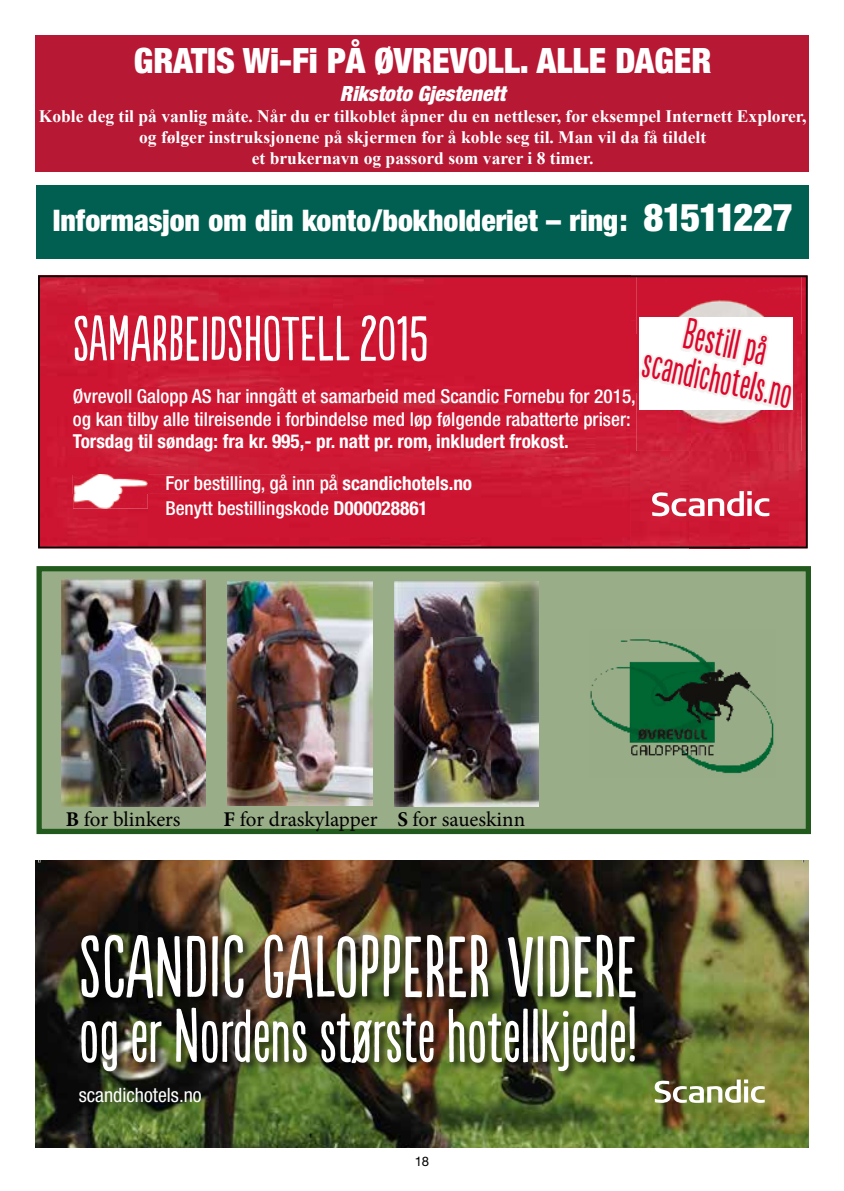
<style>
.page{position:relative;width:844px;height:1191px;background:#fff}
.page>*{position:absolute;margin:0;border:0;box-sizing:border-box;transform-origin:0 0}
.t1{font:81.73px "Populaire For Scandic";color:#fff}
.t2{font:73.33px "Populaire For Scandic";color:#fff}
.t3{font:59.5px "Populaire For Scandic";color:#fff}
.t4{font:40.25px/36.8px "Populaire For Scandic";color:#dd052b;text-align:center}
.t5{font:900 condensed 35px "Helvetica Neue";color:#fff}
.t6{font:900 condensed 29.75px "Helvetica Neue";color:#fff}
.t7{font:21px "Minion Pro";color:#000}
.t8{font:italic 900 condensed 21px "Helvetica Neue";color:#fff}
.t9{font:condensed 19.78px "Helvetica Neue LT Std";color:#fff}
.t10{font:500 condensed 19.25px/22.8px "Helvetica Neue LT Std";color:#fff}
.t11{font:700 condensed 19.25px/42px "Helvetica Neue LT Std";color:#fff;text-align:center}
.t12{font:700 17.5px/21px "Times New Roman";color:#fff;text-align:center}
.t13{font:13.12px "Helvetica Neue";color:#000}
.s1{font-size:38.5px}
.s2{font-weight:500}
.s3{font-weight:700}
</style>
<div class="page">
<div style="left:36px;top:35px;width:773px;height:136px;background:#b71834"></div>
<img style="left:41px;top:278px;width:589px;height:267px">
<img style="left:630px;top:278px;width:174px;height:42px">
<img style="left:630px;top:320px;width:59px;height:225px">
<img style="left:748px;top:320px;width:56px;height:225px">
<img style="left:689px;top:481px;width:59px;height:64px">
<div style="left:148px;top:475px;width:190px;height:19px;background:#cd1a34"></div>
<img style="left:636px;top:278px;width:2px;height:56px">
<img style="left:794px;top:278px;width:7px;height:56px">
<img style="left:636px;top:334px;width:2px;height:58px">
<img style="left:794px;top:334px;width:7px;height:58px">
<img style="left:636px;top:392px;width:2px;height:59px">
<img style="left:794px;top:392px;width:7px;height:59px">
<svg style="left:638px;top:278px;width:156px;height:203px"></svg>
<svg style="left:652px;top:491px;width:117px;height:25px"></svg>
<img style="left:73px;top:474px;width:75px;height:34px">
<img style="left:73px;top:475px;width:75px;height:19px">
<div style="left:38px;top:275px;width:769px;height:273px;border:2px solid #000"></div>
<div style="left:36px;top:185px;width:773px;height:74px;background:#005f50"></div>
<img style="left:36px;top:860px;width:772px;height:288px">
<div style="left:79px;top:933px;width:566px;height:147px;background:#000;opacity:.75"></div>
<svg style="left:654px;top:1079px;width:110px;height:24px"></svg>
<div style="left:39px;top:569px;width:769px;height:262px;background:#98ad88"></div>
<div style="left:36px;top:566px;width:774px;height:268px;border:5px solid #22591c"></div>
<img style="left:61px;top:580px;width:145px;height:226px">
<img style="left:228px;top:581px;width:144px;height:224px">
<img style="left:394px;top:582px;width:144px;height:224px">
<img style="left:590px;top:639px;width:184px;height:135px">
<h3 class="t5" style="left:134px;top:39px;width:579px">GRATIS Wi-Fi PÅ ØVREVOLL. ALLE DAGER</h3>
<p class="t8" style="left:340px;top:81px;width:167px">Rikstoto Gjestenett</p>
<p class="t12" style="left:39px;top:106px;width:769px">Koble deg til på vanlig måte. Når du er tilkoblet åpner du en nettleser, for eksempel Internett Explorer, og følger instruksjonene på skjermen for å koble seg til. Man vil da få tildelt<br>et brukernavn og passord som varer i 8 timer.</p>
<h3 class="t6" style="left:53px;top:202px;width:741px">Informasjon om din konto/bokholderiet – ring: <span class="s1">81511227</span></h3>
<h3 class="t3" style="left:73px;top:306px;width:357px">SAMARBEIDSHOTELL 2015</h3>
<h3 class="t4" style="left:654px;top:308px;width:163px;rotate:12deg">Bestill på scandichotels.no</h3>
<p class="t10" style="left:73px;top:384px;width:564px">Øvrevoll Galopp AS har inngått et samarbeid med Scandic Fornebu for 2015, og kan tilby alle tilreisende i forbindelse med løp følgende rabatterte priser:</p>
<p class="t11" style="left:73px;top:420px;width:497px">Torsdag til søndag: fra kr. 995,- pr. natt pr. rom, inkludert frokost.<br><span class="s2">For bestilling, gå inn på</span> scandichotels.no</p>
<p class="t10" style="left:165px;top:496px;width:264px">Benytt bestillingskode <span class="s3">D000028861</span></p>
<p class="t7" style="left:66px;top:805px;width:116px"><span class="s3">B</span> for blinkers</p>
<p class="t7" style="left:223px;top:805px;width:303px"><span class="s3">F</span> for draskylapper <span class="s3">S</span> for saueskinn</p>
<h1 class="t1" style="left:79px;top:921px;width:560px">SCANDIC GALOPPERER VIDERE</h1>
<h2 class="t2" style="left:79px;top:994px;width:560px">og er Nordens største hotellkjede!</h2>
<p class="t9" style="left:79px;top:1083px;width:124px">scandichotels.no</p>
<p class="t13" style="left:414px;top:1153px;width:16px">18</p>
</div>
